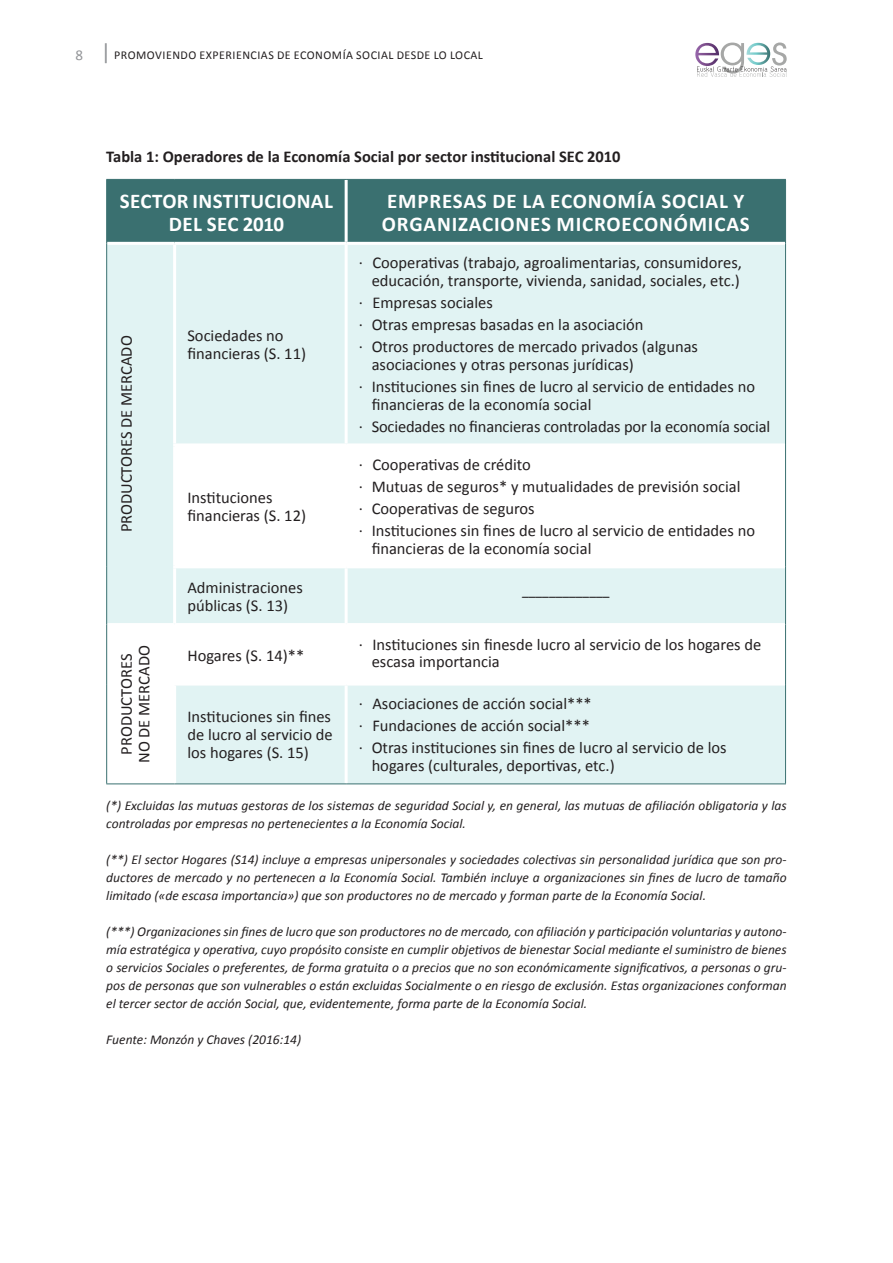
<style>
.page{position:relative;width:893px;height:1263px;background:#fff}
.page>*{position:absolute;margin:0;border:0;box-sizing:border-box;transform-origin:0 0}
.t1{font:700 21px/22.6px "Calibri";letter-spacing:.02em;color:#fff}
.t2{font:16.5px/22px "Calibri";color:#231f20}
.t3{font:700 16.5px "Calibri";color:#231f20}
.t4{font:italic 13.5px/18px "Calibri";color:#231f20;text-align:justify}
.t5{font:13.5px "Calibri";color:#231f20}
.t6{font:12px "Calibri";color:#231f20}
.s1{font-size:15px;color:#939598}
.s2{font-size:22.5px;color:#939598}
</style>
<div class="page">
<svg style="left:695px;top:43px;width:92px;height:34px"></svg>
<div style="left:107px;top:180px;width:678px;height:62px;background:#3a7070"></div>
<svg style="left:107px;top:245px;width:678px;height:538px;fill:#e1f3f3"></svg>
<hr style="left:345px;top:180px;width:3px;height:62px;background:#fff">
<hr style="left:173px;top:446px;width:3px;height:119px;background:#fff">
<hr style="left:345px;top:446px;width:3px;height:119px;background:#fff">
<hr style="left:173px;top:565px;width:173px;height:3px;background:#fff">
<hr style="left:173px;top:568px;width:3px;height:55px;background:#fff">
<hr style="left:346px;top:565px;width:439px;height:3px;background:#fff">
<hr style="left:345px;top:568px;width:3px;height:55px;background:#fff">
<hr style="left:107px;top:623px;width:68px;height:3px;background:#fff">
<hr style="left:175px;top:623px;width:171px;height:3px;background:#fff">
<hr style="left:173px;top:626px;width:3px;height:56px;background:#fff">
<hr style="left:346px;top:623px;width:439px;height:3px;background:#fff">
<hr style="left:345px;top:626px;width:3px;height:56px;background:#fff">
<hr style="left:173px;top:682px;width:173px;height:3px;background:#fff">
<hr style="left:173px;top:685px;width:3px;height:98px;background:#fff">
<hr style="left:346px;top:682px;width:439px;height:3px;background:#fff">
<hr style="left:345px;top:685px;width:3px;height:98px;background:#fff">
<hr style="left:345px;top:245px;width:3px;height:198px;background:#fff">
<hr style="left:173px;top:245px;width:3px;height:198px;background:#fff">
<hr style="left:173px;top:443px;width:173px;height:3px;background:#fff">
<hr style="left:346px;top:443px;width:439px;height:3px;background:#fff">
<hr style="left:106px;top:179px;width:69px;height:1px;background:#3a7070">
<hr style="left:106px;top:180px;width:1px;height:63px;background:#3a7070">
<hr style="left:175px;top:179px;width:171px;height:1px;background:#3a7070">
<hr style="left:346px;top:179px;width:440px;height:1px;background:#3a7070">
<hr style="left:785px;top:180px;width:1px;height:63px;background:#3a7070">
<hr style="left:106px;top:243px;width:1px;height:202px;background:#3a7070">
<hr style="left:106px;top:445px;width:1px;height:122px;background:#3a7070">
<hr style="left:106px;top:567px;width:1px;height:57px;background:#3a7070">
<hr style="left:785px;top:243px;width:1px;height:202px;background:#3a7070">
<hr style="left:785px;top:445px;width:1px;height:122px;background:#3a7070">
<hr style="left:785px;top:567px;width:1px;height:57px;background:#3a7070">
<hr style="left:106px;top:624px;width:1px;height:60px;background:#3a7070">
<hr style="left:106px;top:684px;width:1px;height:99px;background:#3a7070">
<hr style="left:106px;top:783px;width:69px;height:1px;background:#3a7070">
<hr style="left:785px;top:624px;width:1px;height:60px;background:#3a7070">
<hr style="left:785px;top:684px;width:1px;height:99px;background:#3a7070">
<hr style="left:175px;top:783px;width:171px;height:1px;background:#3a7070">
<hr style="left:346px;top:783px;width:440px;height:1px;background:#3a7070">
<p class="t6" style="left:75px;top:48px;width:54px"><span class="s1">8</span> <span class="s2">|</span> Promoviendo</p>
<p class="t6" style="left:200px;top:48px;width:8px">experiencias</p>
<p class="t6" style="left:277px;top:48px;width:26px">de economía</p>
<p class="t6" style="left:356px;top:48px;width:8px">social</p>
<p class="t6" style="left:397px;top:48px;width:8px">desde</p>
<p class="t6" style="left:434px;top:48px;width:24px">lo local</p>
<p class="t3" style="left:106px;top:146px;width:516px">TABLA 1: OPERADORES DE LA ECONOMÍA SOCIAL POR SECTOR INSTITUCIONAL SEC 2010</p>
<h1 class="t1" style="left:120px;top:190px;width:23px">SECTOR</h1>
<h1 class="t1" style="left:169px;top:190px;width:117px;text-indent:24px">INSTITUCIONAL<br>DEL SEC 2010</h1>
<h1 class="t1" style="left:387px;top:190px;width:25px">EMPRESAS</h1>
<h1 class="t1" style="left:492px;top:190px;width:72px">DELAECONOMÍA</h1>
<h1 class="t1" style="left:661px;top:190px;width:12px">SOCIAL</h1>
<h1 class="t1" style="left:734px;top:190px;width:11px">Y</h1>
<h1 class="t1" style="left:382px;top:212px;width:14px">ORGANI</h1>
<h1 class="t1" style="left:458px;top:212px;width:24px">ZACIONES</h1>
<h1 class="t1" style="left:557px;top:212px;width:14px">MICROECONÓMICAS</h1>
<p class="t2" style="left:115px;top:532px;width:198px;rotate:-90deg">PRODUCTORES DE MERCADO</p>
<p class="t2" style="left:187px;top:327px;width:120px;line-height:17.9px">Sociedades no financieras (S. 11)</p>
<p class="t2" style="left:187px;top:489px;width:120px;line-height:17.9px">Instituciones financieras (S. 12)</p>
<p class="t2" style="left:187px;top:579px;width:117px;line-height:17.9px">Administraciones públicas (S. 13)</p>
<p class="t2" style="left:359px;top:254px;width:385px;line-height:17.9px;text-align:right">· Cooperativas (trabajo, agroalimentarias, consumidores, educación, transporte, vivienda, sanidad, sociales, etc.)</p>
<p class="t2" style="left:359px;top:292px;width:341px">· Empresas sociales<br>· Otras empresas basadas en la asociación<br>· Otros productores de mercado privados (algunas</p>
<p class="t2" style="left:359px;top:354px;width:398px;text-indent:13px">asociaciones y otras personas jurídicas)<br>· Instituciones sin fines de lucro al servicio de entidades no</p>
<p class="t2" style="left:359px;top:394px;width:413px;text-indent:13px">financieras de la economía social<br>· Sociedades no financieras controladas por la economía social</p>
<p class="t2" style="left:359px;top:454px;width:398px">· Cooperativas de crédito<br>· Mutuas de seguros* y mutualidades de previsión social<br>· Cooperativas de seguros<br>· Instituciones sin fines de lucro al servicio de entidades no</p>
<p class="t2" style="left:372px;top:538px;width:221px">financieras de la economía social</p>
<p class="t5" style="left:522px;top:588px;width:89px">–––––––––––––</p>
<p class="t2" style="left:117px;top:763px;width:119px;line-height:17.9px;text-align:center;rotate:-90deg">PRODUCTORES<br>NO DE MERCADO</p>
<p class="t2" style="left:187px;top:644px;width:118px">Hogares (S. 14)**</p>
<p class="t2" style="left:372px;top:635px;width:391px;line-height:17.9px;text-indent:-13px">· Instituciones sin finesde lucro al servicio de los hogares de escasa importancia</p>
<p class="t2" style="left:359px;top:693px;width:369px">· Asociaciones de acción social***<br>· Fundaciones de acción social***<br>· Otras instituciones sin fines de lucro al servicio de los</p>
<p class="t2" style="left:372px;top:755px;width:245px">hogares (culturales, deportivas, etc.)</p>
<p class="t4" style="left:106px;top:796px;width:682px">(*) Excluidas las mutuas gestoras de los sistemas de seguridad Social y, en general, las mutuas de afiliación obligatoria y las controladas por empresas no pertenecientes a la Economía Social.</p>
<p class="t4" style="left:106px;top:850px;width:682px">(**) El sector Hogares (S14) incluye a empresas unipersonales y sociedades colectivas sin personalidad jurídica que son pro&shy;ductores de mercado y no pertenecen a la Economía Social. También incluye a organizaciones sin fines de lucro de tamaño limitado («de escasa importancia») que son productores no de mercado y forman parte de la Economía Social.</p>
<p class="t4" style="left:106px;top:922px;width:682px">(***) Organizaciones sin fines de lucro que son productores no de mercado, con afiliación y participación voluntarias y autono&shy;mía estratégica y operativa, cuyo propósito consiste en cumplir objetivos de bienestar Social mediante el suministro de bienes o servicios Sociales o preferentes, de forma gratuita o a precios que no son económicamente significativos, a personas o gru&shy;pos de personas que son vulnerables o están excluidas Socialmente o en riesgo de exclusión. Estas organizaciones conforman el tercer sector de acción Social, que, evidentemente, forma parte de la Economía Social.</p>
<p class="t4" style="left:106px;top:1030px;width:196px">Fuente: Monzón y Chaves (2016:14)</p>
<p class="t2" style="left:187px;top:708px;width:147px;line-height:17.9px;text-align:justify">Instituciones sin fines de lucro al servicio de los hogares (S. 15)</p>
</div>
